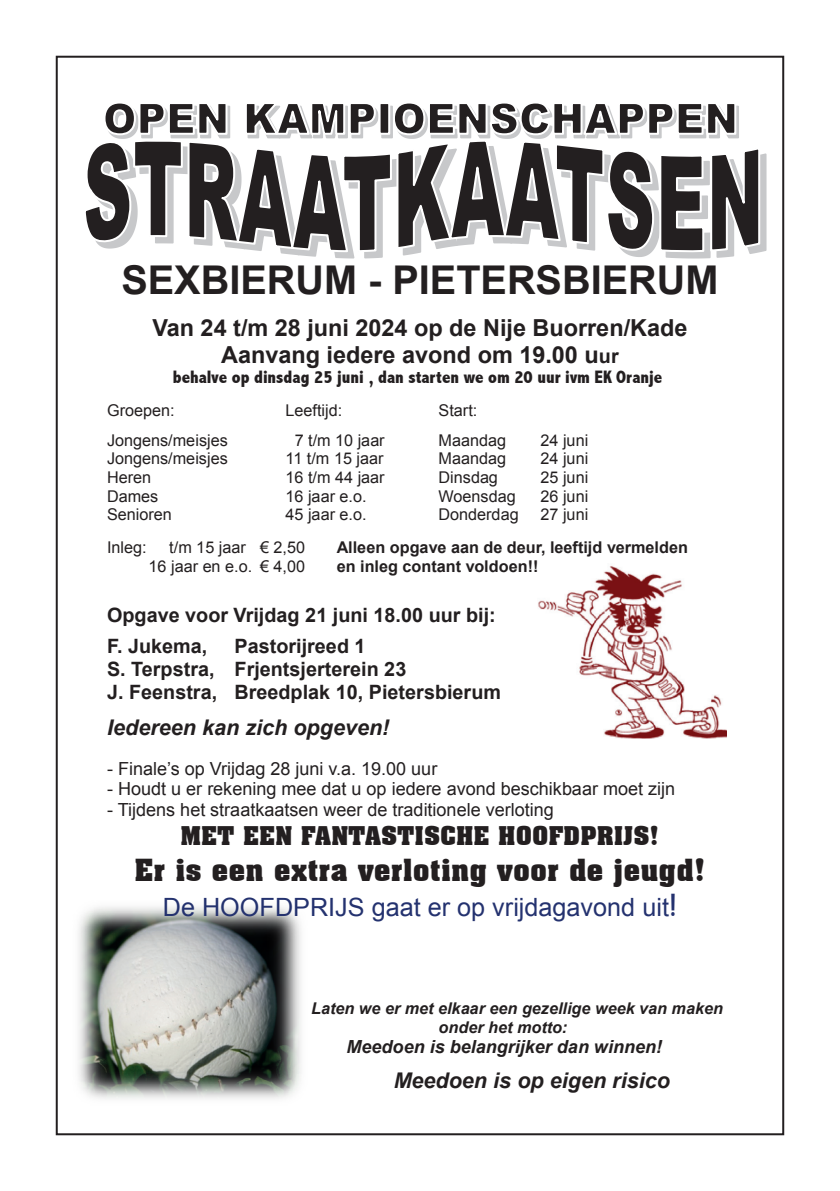
<style>
.page{position:relative;width:840px;height:1191px;background:#fff}
.page>*{position:absolute;margin:0;border:0;box-sizing:border-box;transform-origin:0 0}
.t1{font:700 39.6px "Arial";color:#231f20}
.t2{font:700 29.8px "Aachen BT";color:#231f20}
.t3{font:25.2px "Arial";color:#24326f}
.t4{font:700 25.2px "Aachen BT";color:#231f20}
.t5{font:700 23.4px/27px "Arial";color:#231f20;text-align:center}
.t6{font:italic 700 21.6px "Arial";color:#231f20}
.t7{font:700 19.8px/22.8px "Arial";color:#231f20}
.t8{font:18px "Arial";color:#231f20}
.t9{font:800 condensed 18px "Abadi";color:#231f20}
.t10{font:italic 700 18px "Arial";color:#231f20}
.t11{font:16.2px "Arial";color:#231f20}
.t12{font:700 16.2px "Arial";color:#231f20}
.t13{font:italic 700 16.2px/18.6px "Arial";color:#231f20}
.s1{font-size:19.8px}
.s2{font-family:"Abadi";font-size:32.4px}
</style>
<div class="page">
<img style="left:538px;top:566px;width:187px;height:172px">
<img style="left:78px;top:907px;width:223px;height:192px">
<svg style="left:85px;top:103px;width:681px;height:155px"></svg>
<h1 class="t1" style="left:121px;top:252px;width:598px">SEXBIERUM - PIETERSBIERUM</h1>
<h3 class="t5" style="left:152px;top:314px;width:536px">Van 24 t/m 28 juni 2024 op de Nije Buorren/Kade<br>Aanvang iedere avond om 19.00 u<span class="s1">ur</span></h3>
<p class="t9" style="left:173px;top:367px;width:490px">behalve op dinsdag 25 juni , dan starten we om 20 uur ivm EK Oranje</p>
<p class="t11" style="left:107px;top:399px;width:69px">Groepen:</p>
<p class="t11" style="left:285px;top:399px;width:58px">Leeftijd:</p>
<p class="t11" style="left:438px;top:399px;width:40px">Start:</p>
<p class="t11" style="left:107px;top:429px;width:122px">Jongens/meisjes</p>
<p class="t11" style="left:294px;top:429px;width:91px">7 t/m 10 jaar</p>
<p class="t11" style="left:438px;top:429px;width:69px">Maandag</p>
<p class="t11" style="left:540px;top:429px;width:49px">24 juni</p>
<p class="t11" style="left:107px;top:448px;width:122px">Jongens/meisjes</p>
<p class="t11" style="left:285px;top:448px;width:99px">11 t/m 15 jaar</p>
<p class="t11" style="left:438px;top:448px;width:69px">Maandag</p>
<p class="t11" style="left:540px;top:448px;width:49px">24 juni</p>
<p class="t11" style="left:107px;top:467px;width:46px">Heren</p>
<p class="t11" style="left:285px;top:467px;width:100px">16 t/m 44 jaar</p>
<p class="t11" style="left:438px;top:467px;width:61px">Dinsdag</p>
<p class="t11" style="left:540px;top:467px;width:49px">25 juni</p>
<p class="t11" style="left:107px;top:485px;width:53px">Dames</p>
<p class="t11" style="left:285px;top:485px;width:82px">16 jaar e.o.</p>
<p class="t11" style="left:438px;top:485px;width:79px">Woensdag</p>
<p class="t11" style="left:540px;top:485px;width:49px">26 juni</p>
<p class="t11" style="left:107px;top:504px;width:66px">Senioren</p>
<p class="t11" style="left:285px;top:504px;width:82px">45 jaar e.o.</p>
<p class="t11" style="left:438px;top:504px;width:82px">Donderdag</p>
<p class="t11" style="left:540px;top:504px;width:49px">27 juni</p>
<p class="t11" style="left:107px;top:537px;width:41px">Inleg:</p>
<p class="t11" style="left:169px;top:537px;width:137px">t/m 15 jaar € 2,50</p>
<p class="t12" style="left:336px;top:536px;width:352px">Alleen opgave aan de deur, leeftijd vermelden</p>
<p class="t11" style="left:148px;top:555px;width:158px">16 jaar en e.o. € 4,00</p>
<p class="t12" style="left:336px;top:555px;width:203px">en inleg contant voldoen!!</p>
<p class="t7" style="left:107px;top:600px;width:390px;line-height:31.2px">Opgave voor Vrijdag 21 juni 18.00 uur bij:<br>F. Jukema,</p>
<p class="t7" style="left:107px;top:635px;width:395px;text-indent:127px">Pastorijreed 1<br>S. Terpstra, Frjentsjerterein 23<br>J. Feenstra, Breedplak 10, Pietersbierum</p>
<h3 class="t6" style="left:107px;top:712px;width:284px">Iedereen kan zich opgeven!</h3>
<p class="t8" style="left:107px;top:756px;width:331px">- Finale’s op Vrijdag 28 juni v.a. 19.00 uur</p>
<p class="t8" style="left:107px;top:777px;width:569px">- Houdt u er rekening mee dat u op iedere avond beschikbaar moet zijn</p>
<p class="t8" style="left:107px;top:798px;width:448px">- Tijdens het straatkaatsen weer de traditionele verloting</p>
<h3 class="t4" style="left:180px;top:820px;width:480px">MET EEN FANTASTISCHE HOOFDPRIJS!</h3>
<h2 class="t2" style="left:134px;top:851px;width:572px">Er is een extra verloting voor de jeugd!</h2>
<h3 class="t3" style="left:163px;top:891px;width:515px">De HOOFDPRIJS gaat er op vrijdagavond uit<span class="s2">!</span></h3>
<p class="t13" style="left:438px;top:999px;width:286px;text-indent:-127px">Laten we er met elkaar een gezellige week van maken onder het motto:</p>
<p class="t10" style="left:346px;top:1034px;width:317px">Meedoen is belangrijker dan winnen!</p>
<h3 class="t6" style="left:393px;top:1066px;width:277px">Meedoen is op eigen risico</h3>
</div>
